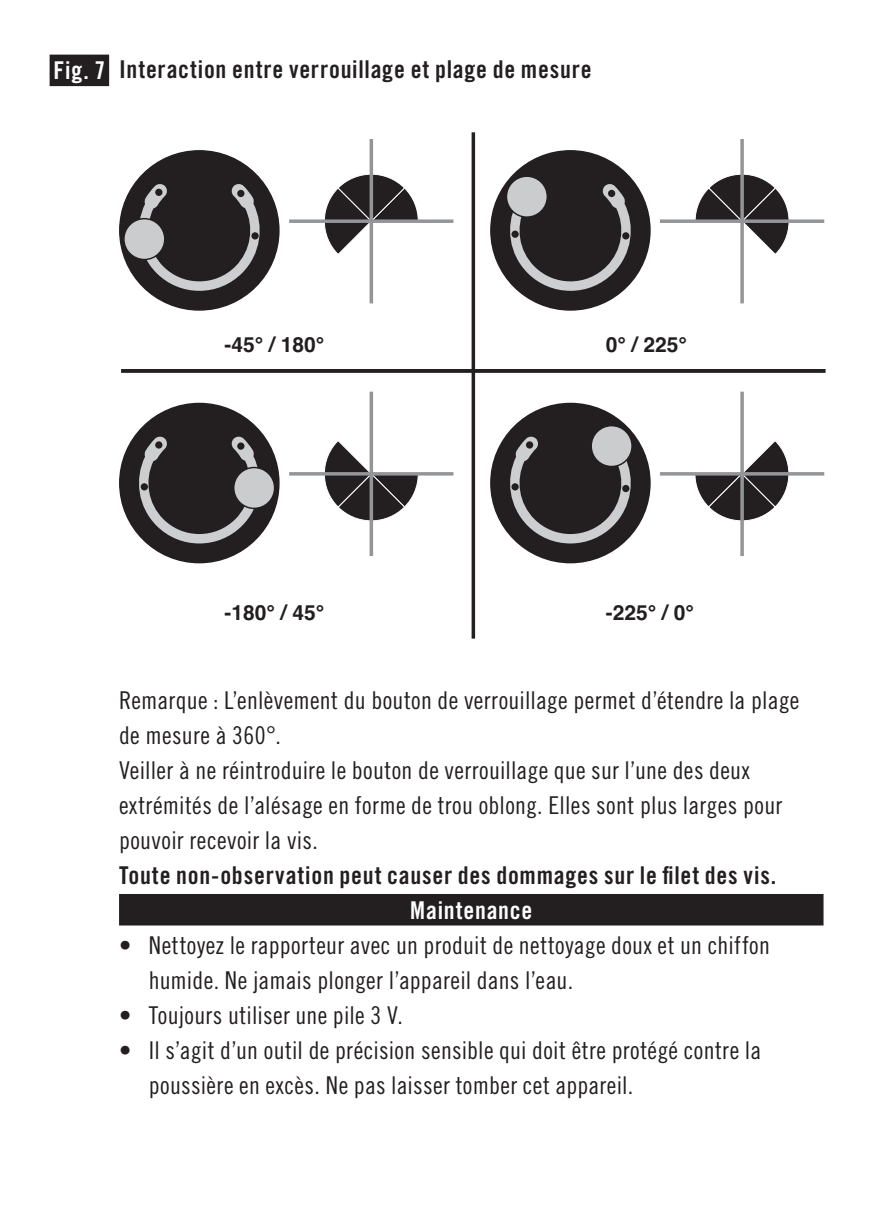
<style>
.page{position:relative;width:893px;height:1231px;background:#fff}
.page>*{position:absolute;margin:0;border:0;box-sizing:border-box;transform-origin:0 0}
.t1{font:24.5px/35px "Trade Gothic Cond Eighteen";letter-spacing:.015em;color:#231f20}
.t2{font:24.5px "Trade Gothic Bold Cond Twenty";letter-spacing:.03em;color:#231f20}
.t3{font:24.5px "Trade Gothic Bold Cond Twenty";letter-spacing:.03em;color:#fff}
.t4{font:700 21px "Helvetica";color:#231f20}
</style>
<div class="page">
<div style="left:119px;top:893px;width:704px;height:32px;background:#231f20"></div>
<div style="left:120px;top:151px;width:159px;height:159px;background:#231f20;border-radius:50%"></div>
<svg style="left:134px;top:183px;width:131px;height:108px"></svg>
<div style="left:491px;top:151px;width:159px;height:159px;background:#231f20;border-radius:50%"></div>
<svg style="left:505px;top:183px;width:131px;height:108px"></svg>
<div style="left:120px;top:403px;width:159px;height:159px;background:#231f20;border-radius:50%"></div>
<svg style="left:134px;top:436px;width:131px;height:107px"></svg>
<div style="left:491px;top:403px;width:159px;height:159px;background:#231f20;border-radius:50%"></div>
<svg style="left:505px;top:436px;width:131px;height:107px"></svg>
<svg style="left:324px;top:173px;width:95px;height:82px"></svg>
<div style="left:237px;top:190px;width:7px;height:7px;background:#231f20;border-radius:50%"></div>
<div style="left:251px;top:232px;width:8px;height:7px;background:#231f20;border-radius:50%"></div>
<div style="left:155px;top:189px;width:7px;height:7px;background:#231f20;border-radius:50%"></div>
<hr style="left:370px;top:139px;width:3px;height:164px;background:#939598">
<svg style="left:289px;top:219px;width:164px;height:4px"></svg>
<div style="left:124px;top:219px;width:41px;height:40px;background:#cbccce;border-radius:50%"></div>
<div style="left:123px;top:218px;width:42px;height:42px;border:1px solid #231f20;border-radius:50%"></div>
<svg style="left:695px;top:174px;width:94px;height:80px"></svg>
<div style="left:608px;top:190px;width:7px;height:7px;background:#231f20;border-radius:50%"></div>
<div style="left:622px;top:232px;width:7px;height:7px;background:#231f20;border-radius:50%"></div>
<div style="left:511px;top:230px;width:8px;height:8px;background:#231f20;border-radius:50%"></div>
<svg style="left:740px;top:139px;width:4px;height:164px"></svg>
<svg style="left:660px;top:219px;width:164px;height:4px"></svg>
<div style="left:506px;top:176px;width:41px;height:41px;background:#cbccce;border-radius:50%"></div>
<div style="left:506px;top:175px;width:42px;height:43px;border:1px solid #231f20;border-radius:50%"></div>
<svg style="left:694px;top:441px;width:96px;height:80px"></svg>
<div style="left:622px;top:485px;width:7px;height:7px;background:#231f20;border-radius:50%"></div>
<div style="left:526px;top:441px;width:7px;height:7px;background:#231f20;border-radius:50%"></div>
<div style="left:511px;top:483px;width:8px;height:7px;background:#231f20;border-radius:50%"></div>
<svg style="left:740px;top:391px;width:4px;height:165px"></svg>
<hr style="left:660px;top:472px;width:164px;height:3px;background:#939598">
<div style="left:591px;top:425px;width:41px;height:41px;background:#cbccce;border-radius:50%"></div>
<div style="left:590px;top:425px;width:43px;height:42px;border:1px solid #231f20;border-radius:50%"></div>
<svg style="left:324px;top:439px;width:95px;height:82px"></svg>
<div style="left:237px;top:442px;width:7px;height:7px;background:#231f20;border-radius:50%"></div>
<div style="left:155px;top:441px;width:7px;height:7px;background:#231f20;border-radius:50%"></div>
<div style="left:141px;top:483px;width:7px;height:7px;background:#231f20;border-radius:50%"></div>
<hr style="left:370px;top:391px;width:3px;height:165px;background:#939598">
<hr style="left:289px;top:472px;width:164px;height:3px;background:#939598">
<div style="left:234px;top:467px;width:41px;height:41px;background:#cbccce;border-radius:50%"></div>
<div style="left:233px;top:467px;width:42px;height:42px;border:1px solid #231f20;border-radius:50%"></div>
<hr style="left:472px;top:132px;width:3px;height:506px;background:#231f20">
<svg style="left:121px;top:369px;width:705px;height:4px;background:#2a2627"></svg>
<div style="left:50px;top:55px;width:59px;height:31px;background:#231f20"></div>
<p class="t3" style="left:53px;top:56px;width:53px">Fig. 7</p>
<p class="t2" style="left:119px;top:55px;width:474px">Interaction entre verrouillage et plage de mesure</p>
<p class="t4" style="left:224px;top:325px;width:101px">-45° / 180°</p>
<p class="t4" style="left:606px;top:325px;width:83px">0° / 225°</p>
<p class="t4" style="left:224px;top:593px;width:101px">-180° / 45°</p>
<p class="t4" style="left:606px;top:593px;width:90px">-225° / 0°</p>
<p class="t1" style="left:119px;top:682px;width:682px">Remarque : L’enlèvement du bouton de verrouillage permet d’étendre la plage de mesure à 360°.<br>Veiller à ne réintroduire le bouton de verrouillage que sur l’une des deux extrémités de l’alésage en forme de trou oblong. Elles sont plus larges pour pouvoir recevoir la vis.</p>
<p class="t2" style="left:119px;top:860px;width:659px">Toute non-observation peut causer des dommages sur le filet des vis.</p>
<p class="t3" style="left:410px;top:895px;width:123px">Maintenance</p>
<p class="t1" style="left:149px;top:927px;width:623px;text-indent:-30px">• Nettoyez le rapporteur avec un produit de nettoyage doux et un chiffon humide. Ne jamais plonger l’appareil dans l’eau.</p>
<p class="t1" style="left:119px;top:997px;width:285px">• Toujours utiliser une pile 3 V.</p>
<p class="t1" style="left:149px;top:1032px;width:614px;text-indent:-30px">• Il s’agit d’un outil de précision sensible qui doit être protégé contre la poussière en excès. Ne pas laisser tomber cet appareil.</p>
</div>
